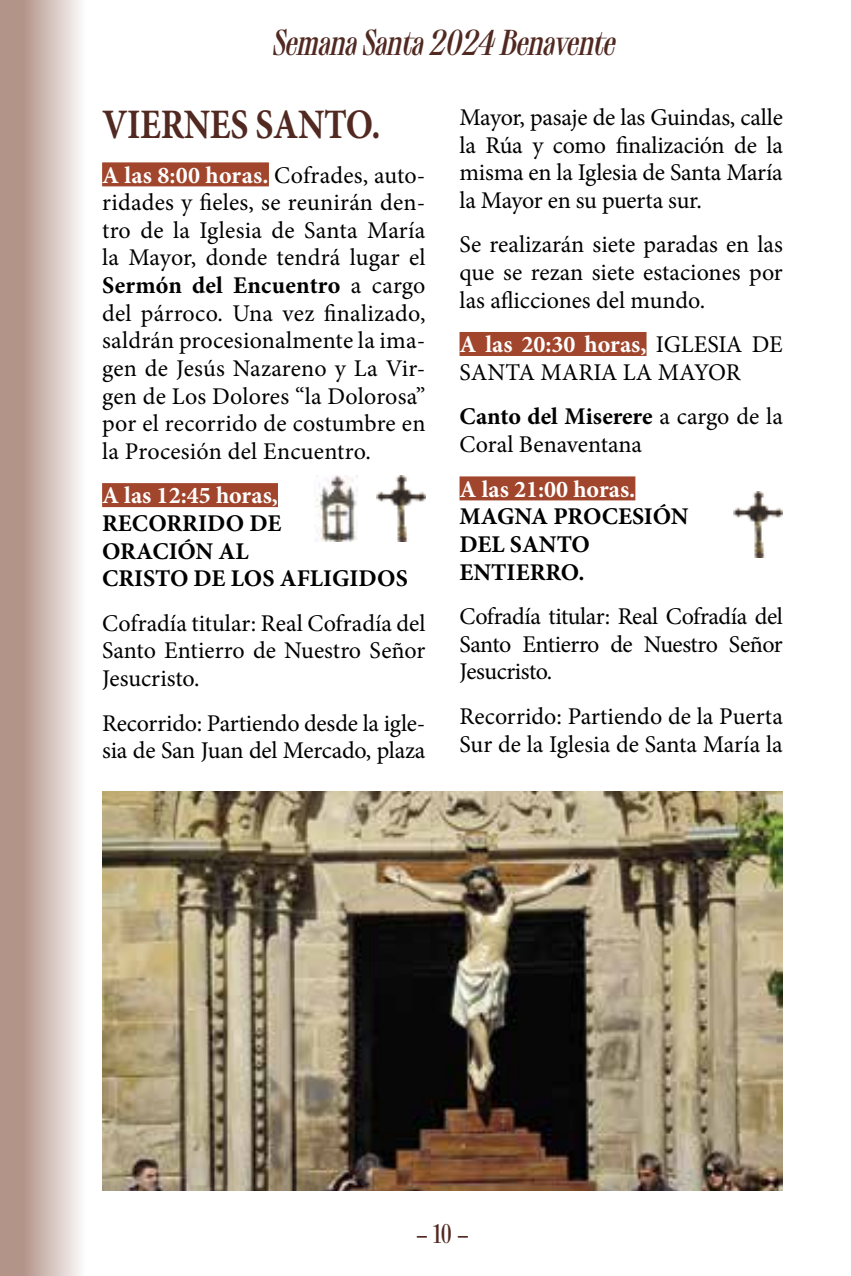
<style>
.page{position:relative;width:851px;height:1276px;background:#fff}
.page>*{position:absolute;margin:0;border:0;box-sizing:border-box;transform-origin:0 0}
.t1{font:700 42px "Minion Pro";letter-spacing:-.01em;color:#512921;scale:.85 1}
.t2{font:italic 36px "Toy";color:#512921}
.t3{font:600 27px "Minion Pro";color:#512921;scale:.9 1}
.t4{font:24px/27.6px "Minion Pro";letter-spacing:-.005em;color:#000;text-align:justify}
.t5{font:700 24px/27.6px "Minion Pro";color:#000}
.t6{font:700 24px "Minion Pro";color:#fff}
.s1{font-weight:700;color:#fff}
.s2{font-weight:700}
.s3{font-family:"Toy";font-weight:400}
</style>
<div class="page">
<svg style="left:0;top:0;width:80px;height:1276px"></svg>
<div style="left:102px;top:162px;width:167px;height:24px;background:#a1462d"></div>
<div style="left:102px;top:483px;width:176px;height:24px;background:#a1462d"></div>
<div style="left:459px;top:332px;width:187px;height:24px;background:#a1462d"></div>
<div style="left:459px;top:476px;width:176px;height:24px;background:#a1462d"></div>
<img style="left:102px;top:792px;width:680px;height:399px">
<img style="left:315px;top:475px;width:42px;height:66px">
<img style="left:376px;top:475px;width:49px;height:66px">
<img style="left:733px;top:491px;width:49px;height:66px">
<h2 class="t2" style="left:271px;top:22px;width:352px">SemanaSanta2024 Benavente</h2>
<h1 class="t1" style="left:102px;top:95px;width:329px">VIERNES SANTO.</h1>
<p class="t4" style="left:102px;top:161px;width:325px"><span class="s1">A las 8:00 horas.</span> Cofrades, auto&shy;ridades y fieles, se reunirán den&shy;tro de la Iglesia de Santa María la Mayor, donde tendrá lugar el <span class="s2">Sermón del Encuentro</span> a cargo del párroco. Una vez finalizado, saldrán procesionalmente la ima&shy;gen de Jesús Nazareno y La Vir&shy;gen de Los Dolores “la Dolorosa” por el recorrido de costumbre en la Procesión del Encuentro.</p>
<p class="t6" style="left:102px;top:479px;width:177px">A las 12:45 horas,</p>
<p class="t5" style="left:102px;top:509px;width:307px">RECORRIDO DE<br>ORACIÓN AL<br>CRISTO DE LOS AFLIGIDOS</p>
<p class="t4" style="left:102px;top:609px;width:325px">Cofradía titular: Real Cofradía del Santo Entierro de Nuestro Señor Jesucristo.</p>
<p class="t4" style="left:102px;top:709px;width:325px">Recorrido: Partiendo desde la igle&shy;sia de San Juan del Mercado, plaza</p>
<p class="t4" style="left:459px;top:104px;width:325px">Mayor, pasaje de las Guindas, calle la Rúa y como finalización de la misma en la Iglesia de Santa María la Mayor en su puerta sur.</p>
<p class="t4" style="left:459px;top:231px;width:325px">Se realizarán siete paradas en las que se rezan siete estaciones por las aflicciones del mundo.</p>
<p class="t4" style="left:459px;top:331px;width:325px"><span class="s1">A las 20:30 horas,</span> IGLESIA DE<br>SANTA MARIA LA MAYOR</p>
<p class="t4" style="left:459px;top:403px;width:325px"><span class="s2">Canto del Miserere</span> a cargo de la<br>Coral Benaventana</p>
<p class="t6" style="left:459px;top:472px;width:177px">A las 21:00 horas.</p>
<p class="t5" style="left:459px;top:502px;width:230px">MAGNA PROCESIÓN<br>DEL SANTO<br>ENTIERRO.</p>
<p class="t4" style="left:459px;top:603px;width:325px">Cofradía titular: Real Cofradía del Santo Entierro de Nuestro Señor Jesucristo.</p>
<p class="t4" style="left:459px;top:702px;width:325px">Recorrido: Partiendo de la Puerta<br>Sur de la Iglesia de Santa María la</p>
<p class="t3" style="left:415px;top:1216px;width:61px">– <span class="s3">10</span> –</p>
</div>
